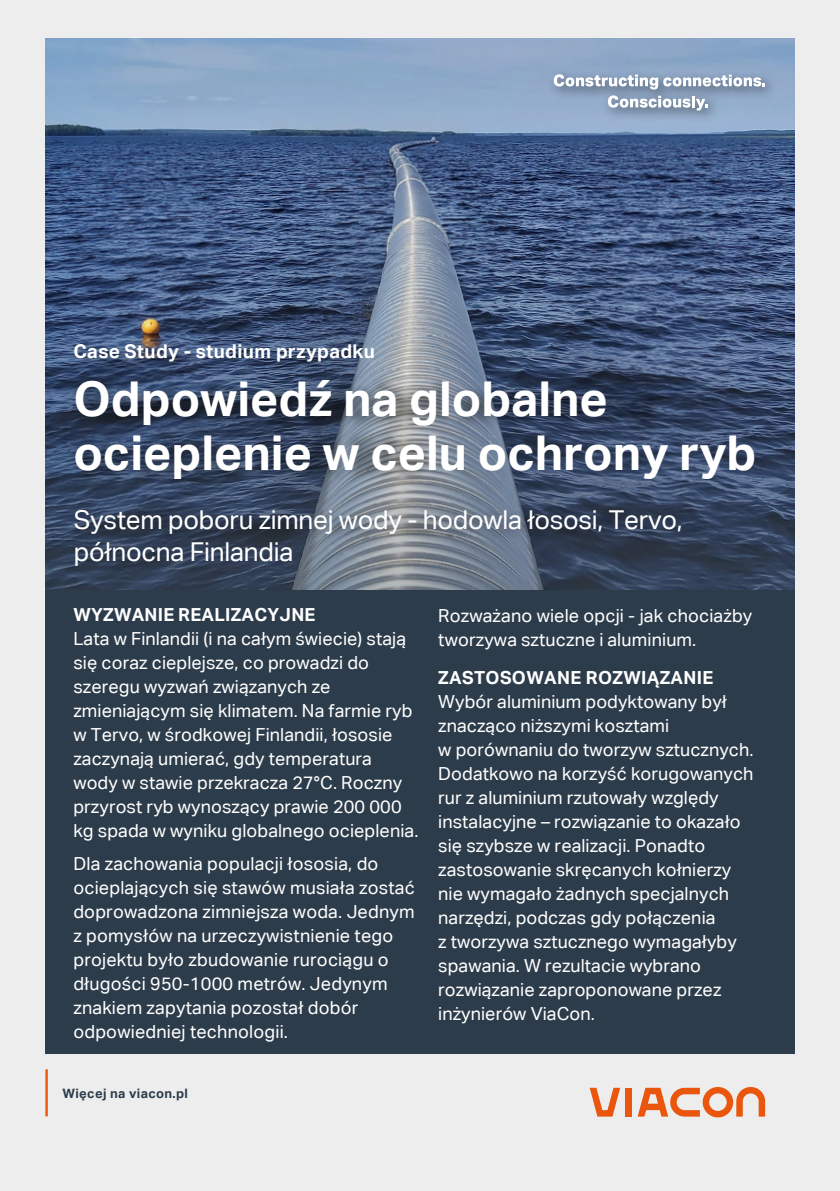
<style>
.page{position:relative;width:840px;height:1191px;background:#fff}
.page>*{position:absolute;margin:0;border:0;box-sizing:border-box;transform-origin:0 0}
.t1{font:700 48px/54px "Aktiv Grotesk Corp";color:#fff}
.t2{font:26px/32px "Aktiv Grotesk Corp";letter-spacing:-.01em;color:#fff}
.t3{font:700 19px "Aktiv Grotesk Corp";letter-spacing:.02em;color:#fff}
.t4{font:18px/24px "Aktiv Grotesk Corp";letter-spacing:.005em;color:#fff}
.t5{font:700 18px "Aktiv Grotesk Corp";letter-spacing:.02em;color:#fff}
.t6{font:700 13px "Aktiv Grotesk Corp";letter-spacing:.03em;color:#2d3c4b}
</style>
<div class="page">
<div style="left:0;top:0;width:839px;height:1191px;background:#eeedee"></div>
<img style="left:45px;top:38px;width:749px;height:552px">
<div style="left:68px;top:373px;width:596px;height:111px;background:#000;opacity:.5"></div>
<div style="left:68px;top:337px;width:125px;height:38px;background:#000;opacity:.5"></div>
<div style="left:69px;top:503px;width:665px;height:72px;background:#000;opacity:.5"></div>
<div style="left:45px;top:590px;width:749px;height:463px;background:#2d3c4b"></div>
<hr style="left:45px;top:1069px;width:3px;height:47px;background:#ea560d">
<div style="left:625px;top:1087px;width:6px;height:29px;background:#ea560d"></div>
<svg style="left:589px;top:1087px;width:31px;height:29px"></svg>
<svg style="left:637px;top:1087px;width:127px;height:30px"></svg>
<div style="left:547px;top:68px;width:232px;height:57px;background:#000;opacity:.5"></div>
<svg style="left:553px;top:74px;width:211px;height:36px"></svg>
<p class="t3" style="left:73px;top:340px;width:303px">Case Study - studium przypadku</p>
<h1 class="t1" style="left:73px;top:371px;width:684px">Odpowiedź na globalne ocieplenie w celu ochrony ryb</h1>
<h2 class="t2" style="left:74px;top:503px;width:610px">System poboru zimnej wody - hodowla łososi, Tervo, północna Finlandia</h2>
<p class="t5" style="left:73px;top:603px;width:243px">WYZWANIE REALIZACYJNE</p>
<p class="t4" style="left:73px;top:626px;width:346px">Lata w Finlandii (i na całym świecie) stają się coraz cieplejsze, co prowadzi do szeregu wyzwań związanych ze zmieniającym się klimatem. Na farmie ryb w Tervo, w środkowej Finlandii, łososie zaczynają umierać, gdy temperatura wody w stawie przekracza 27°C. Roczny przyrost ryb wynoszący prawie 200 000 kg spada w wyniku globalnego ocieplenia.</p>
<p class="t4" style="left:73px;top:851px;width:343px">Dla zachowania populacji łososia, do ocieplających się stawów musiała zostać doprowadzona zimniejsza woda. Jednym z pomysłów na urzeczywistnienie tego projektu było zbudowanie rurociągu o długości 950-1000 metrów. Jedynym znakiem zapytania pozostał dobór odpowiedniej technologii.</p>
<p class="t6" style="left:62px;top:1085px;width:127px">Więcej na viacon.pl</p>
<p class="t4" style="left:438px;top:603px;width:315px">Rozważano wiele opcji - jak chociażby tworzywa sztuczne i aluminium.</p>
<p class="t5" style="left:438px;top:666px;width:276px">ZASTOSOWANE ROZWIĄZANIE</p>
<p class="t4" style="left:438px;top:689px;width:316px">Wybór aluminium podyktowany był znacząco niższymi kosztami<br>w porównaniu do tworzyw sztucznych.<br>Dodatkowo na korzyść korugowanych rur z aluminium rzutowały względy instalacyjne – rozwiązanie to okazało się szybsze w realizacji. Ponadto zastosowanie skręcanych kołnierzy nie wymagało żadnych specjalnych narzędzi, podczas gdy połączenia<br>z tworzywa sztucznego wymagałyby spawania. W rezultacie wybrano rozwiązanie zaproponowane przez inżynierów ViaCon.</p>
</div>
